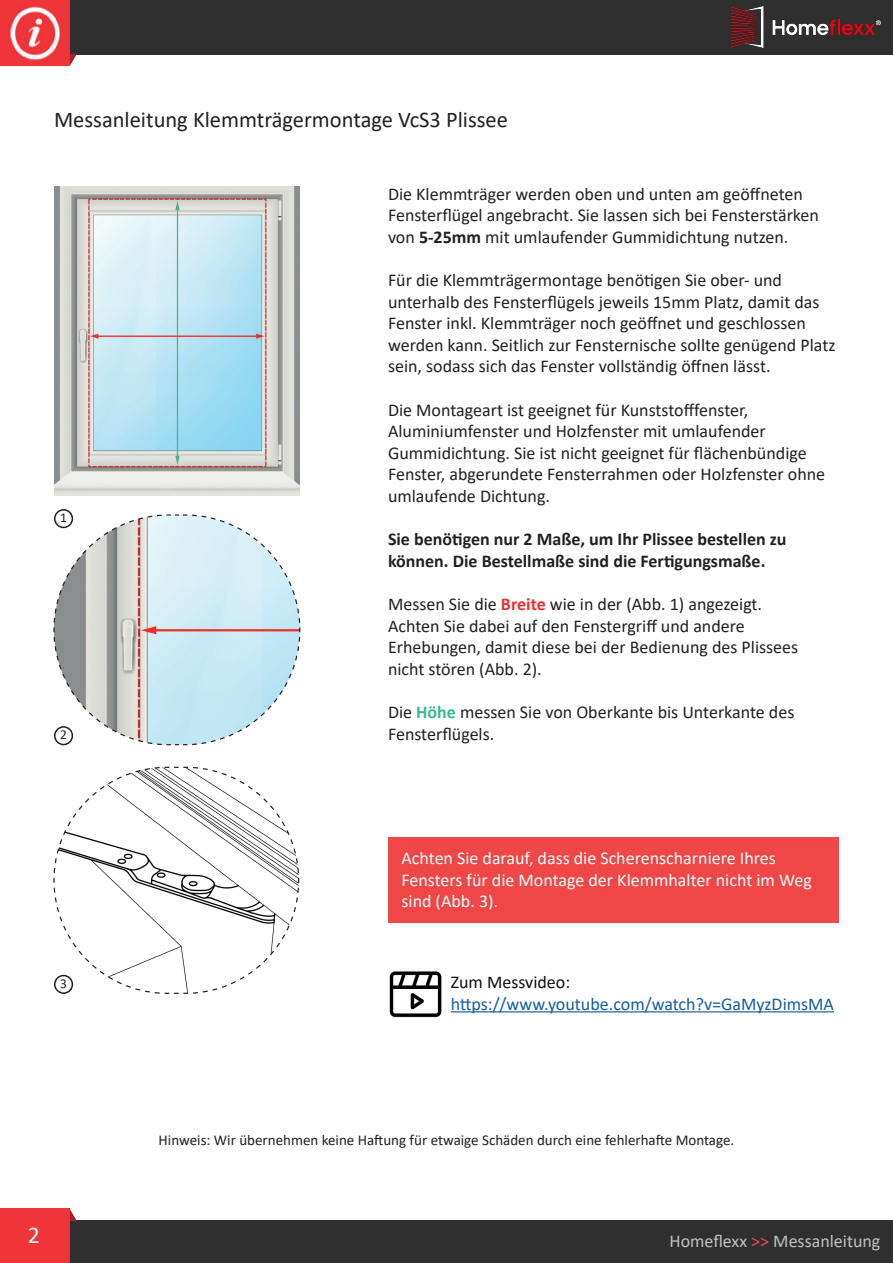
<style>
.page{position:relative;width:893px;height:1263px;background:#fff}
.page>*{position:absolute;margin:0;border:0;box-sizing:border-box;transform-origin:0 0}
.t1{font:24px "Calibri";color:#fff}
.t2{font:22.5px "Calibri";color:#231f20}
.t3{font:18px "Calibri";color:#231f20}
.t4{font:18px/21.6px "Calibri";color:#fff}
.t5{font:700 18px "Calibri";color:#231f20}
.t6{font:18px "Calibri";color:#175d9e}
.t7{font:18px "Calibri";color:#c1c3c2}
.t8{font:18px "Calibri";color:#0d1113}
.t9{font:15px "Calibri";color:#231f20}
.t10{font:13.5px "Calibri";color:#231f20}
.s1{font-weight:700}
.s2{font-weight:700;color:#ee302d}
.s3{font-weight:700;color:#36ba8c}
.s4{color:#ef4647}
</style>
<div class="page">
<div style="left:0;top:0;width:893px;height:54px;background:#2f2f2f"></div>
<div style="left:0;top:0;width:70px;height:66px;background:#ef353a"></div>
<img style="left:10px;top:6px;width:50px;height:54px">
<svg style="left:70px;top:54px;width:7px;height:12px"></svg>
<img style="left:731px;top:7px;width:149px;height:40px">
<div style="left:0;top:1221px;width:893px;height:42px;background:#2f2f2f"></div>
<div style="left:0;top:1209px;width:70px;height:54px;background:#ef353a"></div>
<svg style="left:70px;top:1209px;width:7px;height:12px"></svg>
<svg style="left:53px;top:514px;width:248px;height:232px"></svg>
<img style="left:54px;top:186px;width:246px;height:309px">
<div style="left:395px;top:844px;width:437px;height:72px;background:#ef4647"></div>
<div style="left:388px;top:837px;width:451px;height:86px;border:14px solid #ef4647"></div>
<div style="left:54px;top:509px;width:19px;height:19px;border:2px solid #231f20;border-radius:50%"></div>
<div style="left:54px;top:726px;width:19px;height:19px;border:2px solid #231f20;border-radius:50%"></div>
<svg style="left:53px;top:766px;width:247px;height:228px"></svg>
<img style="left:389px;top:971px;width:53px;height:47px">
<hr style="left:451px;top:1011px;width:383px;height:1px;background:#175d9e">
<p class="t2" style="left:54px;top:104px;width:456px">Messanleitung Klemmträgermontage VcS3 Plissee</p>
<p class="t10" style="left:60px;top:508px;width:8px">1</p>
<p class="t10" style="left:60px;top:726px;width:8px">2</p>
<p class="t3" style="left:388px;top:181px;width:416px">Die Klemmträger werden oben und unten am geöffneten</p>
<p class="t3" style="left:388px;top:203px;width:432px">Fensterflügel angebracht. Sie lassen sich bei Fensterstärken</p>
<p class="t3" style="left:388px;top:224px;width:402px">von <span class="s1">5-25mm</span> mit umlaufender Gummidichtung nutzen.</p>
<p class="t3" style="left:388px;top:267px;width:395px">Für die Klemmträgermontage benötigen Sie ober- und</p>
<p class="t3" style="left:388px;top:289px;width:433px">unterhalb des Fensterflügels jeweils 15mm Platz, damit das</p>
<p class="t3" style="left:388px;top:311px;width:419px">Fenster inkl. Klemmträger noch geöffnet und geschlossen</p>
<p class="t3" style="left:388px;top:332px;width:449px">werden kann. Seitlich zur Fensternische sollte genügend Platz</p>
<p class="t3" style="left:388px;top:354px;width:384px">sein, sodass sich das Fenster vollständig öffnen lässt.</p>
<p class="t3" style="left:388px;top:397px;width:362px">Die Montageart ist geeignet für Kunststofffenster,</p>
<p class="t3" style="left:388px;top:419px;width:379px">Aluminiumfenster und Holzfenster mit umlaufender</p>
<p class="t3" style="left:388px;top:440px;width:420px">Gummidichtung. Sie ist nicht geeignet für flächenbündige</p>
<p class="t3" style="left:388px;top:462px;width:439px">Fenster, abgerundete Fensterrahmen oder Holzfenster ohne</p>
<p class="t3" style="left:388px;top:483px;width:164px">umlaufende Dichtung.</p>
<p class="t5" style="left:388px;top:526px;width:400px">Sie benötigen nur 2 Maße, um Ihr Plissee bestellen zu</p>
<p class="t5" style="left:388px;top:548px;width:379px">können. Die Bestellmaße sind die Fertigungsmaße.</p>
<p class="t3" style="left:388px;top:591px;width:376px">Messen Sie die <span class="s2">Breite</span> wie in der (Abb. 1) angezeigt.</p>
<p class="t3" style="left:388px;top:613px;width:358px">Achten Sie dabei auf den Fenstergriff und andere</p>
<p class="t3" style="left:388px;top:635px;width:412px">Erhebungen, damit diese bei der Bedienung des Plissees</p>
<p class="t3" style="left:388px;top:656px;width:155px">nicht stören (Abb. 2).</p>
<p class="t3" style="left:388px;top:699px;width:408px">Die <span class="s3">Höhe</span> messen Sie von Oberkante bis Unterkante des</p>
<p class="t3" style="left:388px;top:721px;width:108px">Fensterflügels.</p>
<p class="t4" style="left:401px;top:847px;width:376px">Achten Sie darauf, dass die Scherenscharniere Ihres</p>
<p class="t4" style="left:401px;top:868px;width:412px">Fensters für die Montage der Klemmhalter nicht im Weg sind (Abb. 3).</p>
<p class="t10" style="left:60px;top:974px;width:8px">3</p>
<p class="t8" style="left:451px;top:970px;width:121px">Zum Messvideo:</p>
<p class="t6" style="left:451px;top:991px;width:385px">https://www.youtube.com/watch?v=GaMyzDimsMA</p>
<p class="t1" style="left:28px;top:1218px;width:14px">2</p>
<p class="t9" style="left:159px;top:1129px;width:577px">Hinweis: Wir übernehmen keine Haftung für etwaige Schäden durch eine fehlerhafte Montage.</p>
<p class="t7" style="left:669px;top:1228px;width:212px">Homeflexx <span class="s4">&gt;&gt;</span> Messanleitung</p>
</div>
